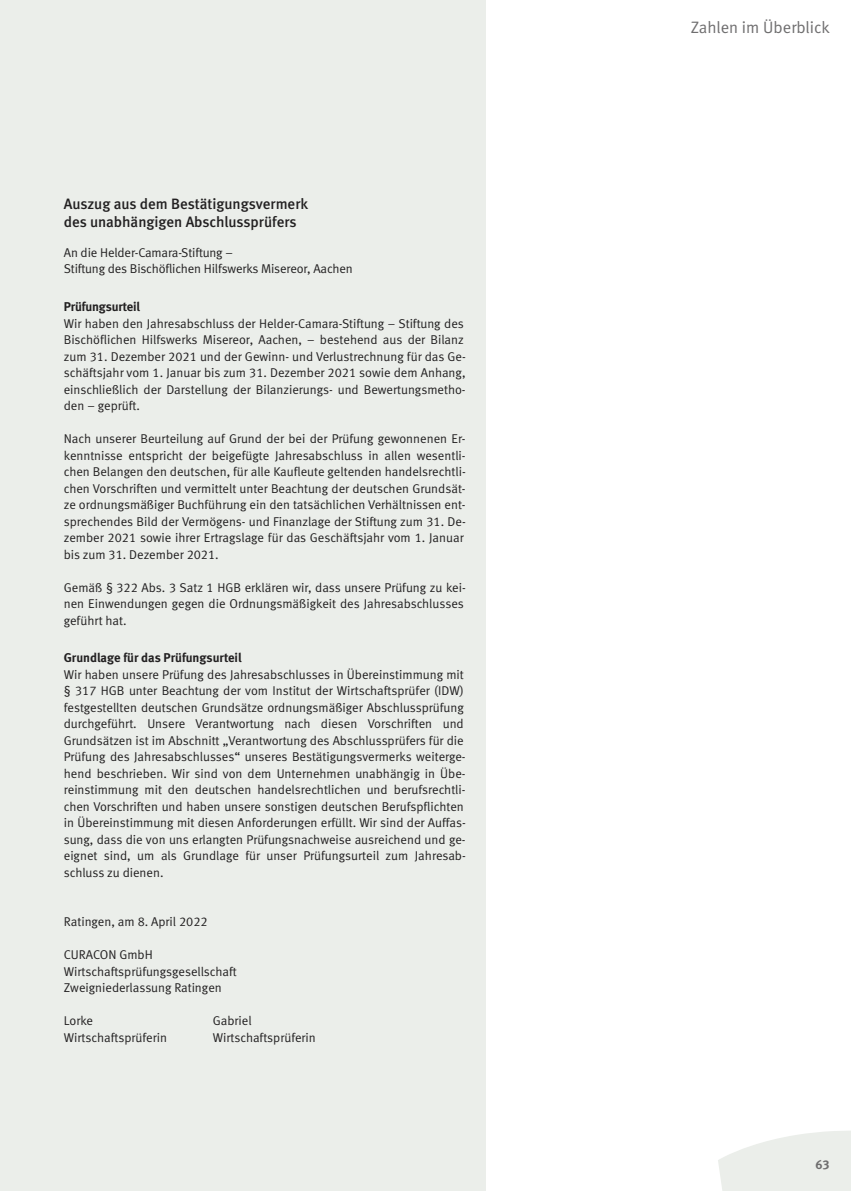
<style>
.page{position:relative;width:851px;height:1191px;background:#fff}
.page>*{position:absolute;margin:0;border:0;box-sizing:border-box;transform-origin:0 0}
.t1{font:16.5px "Meta Normal LF";color:#6f6e6f}
.t2{font:15px/18.1px "Meta Medium LF";color:#222021}
.t3{font:12.75px/16.5px "Meta Normal LF";color:#222021}
.t4{font:12.75px "Meta Bold LF";color:#222021}
.t5{font:12.75px "Meta Bold LF";color:#6f6e6f}
</style>
<div class="page">
<svg style="left:718px;top:1131px;width:132px;height:60px"></svg>
<div style="left:0;top:0;width:485px;height:1191px;background:#ebeeea"></div>
<p class="t2" style="left:64px;top:196px;width:246px">Auszug aus dem Bestätigungsvermerk des unabhängigen Abschlussprüfers</p>
<p class="t3" style="left:64px;top:245px;width:290px">An die Helder-Camara-Stiftung –<br>Stiftung des Bischöflichen Hilfswerks Misereor, Aachen</p>
<p class="t4" style="left:64px;top:301px;width:78px">Prüfungsurteil</p>
<p class="t3" style="left:64px;top:316px;width:403px">Wir haben den Jahresabschluss der Helder-Camara-Stiftung – Stiftung des Bischöflichen Hilfswerks Misereor, Aachen, – bestehend aus der Bilanz zum 31. Dezember 2021 und der Gewinn- und Verlustrechnung für das Ge&shy;schäftsjahr vom 1. Januar bis zum 31. Dezember 2021 sowie dem Anhang, einschließlich der Darstellung der Bilanzierungs- und Bewertungsmetho&shy;den – geprüft.</p>
<p class="t3" style="left:64px;top:431px;width:403px">Nach unserer Beurteilung auf Grund der bei der Prüfung gewonnenen Er&shy;kenntnisse entspricht der beigefügte Jahresabschluss in allen wesentli&shy;chen Belangen den deutschen, für alle Kaufleute geltenden handelsrechtli&shy;chen Vorschriften und vermittelt unter Beachtung der deutschen Grundsät&shy;ze ordnungsmäßiger Buchführung ein den tatsächlichen Verhältnissen ent&shy;sprechendes Bild der Vermögens- und Finanzlage der Stiftung zum 31. De&shy;zember 2021 sowie ihrer Ertragslage für das Geschäftsjahr vom 1. Januar bis zum 31. Dezember 2021.</p>
<p class="t3" style="left:64px;top:580px;width:403px">Gemäß § 322 Abs. 3 Satz 1 HGB erklären wir, dass unsere Prüfung zu kei&shy;nen Einwendungen gegen die Ordnungsmäßigkeit des Jahresabschlusses geführt hat.</p>
<p class="t4" style="left:64px;top:652px;width:179px">Grundlage für das Prüfungsurteil</p>
<p class="t3" style="left:64px;top:667px;width:403px">Wir haben unsere Prüfung des Jahresabschlusses in Übereinstimmung mit § 317 HGB unter Beachtung der vom Institut der Wirtschaftsprüfer (IDW) festgestellten deutschen Grundsätze ordnungsmäßiger Abschlussprüfung durchgeführt. Unsere Verantwortung nach diesen Vorschriften und Grundsätzen ist im Abschnitt „Verantwortung des Abschlussprüfers für die Prüfung des Jahresabschlusses“ unseres Bestätigungsvermerks weiterge&shy;hend beschrieben. Wir sind von dem Unternehmen unabhängig in Übe&shy;reinstimmung mit den deutschen handelsrechtlichen und berufsrechtli&shy;chen Vorschriften und haben unsere sonstigen deutschen Berufspflichten in Übereinstimmung mit diesen Anforderungen erfüllt. Wir sind der Auffas&shy;sung, dass die von uns erlangten Prüfungsnachweise ausreichend und ge&shy;eignet sind, um als Grundlage für unser Prüfungsurteil zum Jahresab&shy;schluss zu dienen.</p>
<p class="t3" style="left:64px;top:914px;width:145px">Ratingen, am 8. April 2022</p>
<p class="t3" style="left:64px;top:947px;width:174px">CURACON GmbH<br>Wirtschaftsprüfungsgesellschaft<br>Zweigniederlassung Ratingen</p>
<p class="t3" style="left:64px;top:1013px;width:31px">Lorke</p>
<p class="t3" style="left:213px;top:1013px;width:40px">Gabriel</p>
<p class="t3" style="left:64px;top:1030px;width:105px">Wirtschaftsprüferin</p>
<p class="t3" style="left:213px;top:1030px;width:105px">Wirtschaftsprüferin</p>
<p class="t1" style="left:690px;top:21px;width:140px">Zahlen im Überblick</p>
<p class="t5" style="left:815px;top:1159px;width:16px">63</p>
</div>
